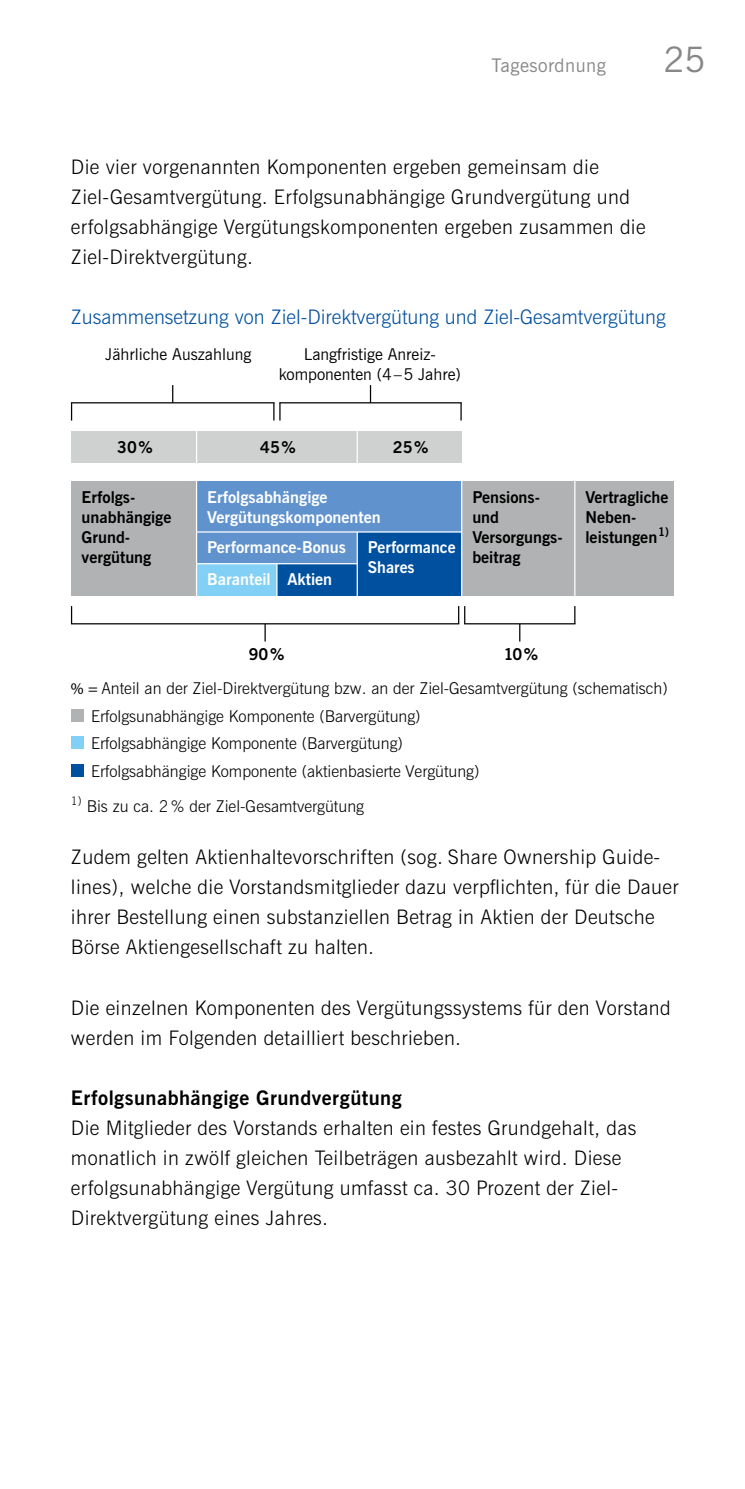
<style>
.page{position:relative;width:745px;height:1489px;background:#fff}
.page>*{position:absolute;margin:0;border:0;box-sizing:border-box;transform-origin:0 0}
.t1{font:35px "News Gothic BT";color:#868786}
.t2{font:300 20px/30px "News Gothic BT";letter-spacing:.02em;color:#000}
.t3{font:300 20px "News Gothic BT";color:#0050a0}
.t4{font:700 20px "News Gothic BT";letter-spacing:.025em;color:#000}
.t5{font:18.75px "News Gothic BT";letter-spacing:.025em;color:#868786}
.t6{font:300 16.25px/27.5px "News Gothic BT";color:#000}
.t7{font:700 16.25px/20px "News Gothic BT";color:#000}
.t8{font:700 16.25px/20px "News Gothic BT";color:#fff}
.t9{font:16.25px/20px "News Gothic BT";color:#000;text-align:center}
.s1{font-family:"Myriad Pro";font-weight:400}
</style>
<div class="page">
<div style="left:71px;top:708px;width:13px;height:13px;background:#b1b2b3"></div>
<div style="left:71px;top:736px;width:13px;height:13px;background:#82d0f5"></div>
<div style="left:71px;top:763px;width:13px;height:13px;background:#0050a0"></div>
<div style="left:71px;top:431px;width:390px;height:32px;background:#cfd0d0"></div>
<div style="left:71px;top:481px;width:125px;height:114px;background:#b1b2b3"></div>
<div style="left:461px;top:481px;width:113px;height:114px;background:#b1b2b3"></div>
<div style="left:574px;top:481px;width:99px;height:114px;background:#b1b2b3"></div>
<div style="left:196px;top:563px;width:81px;height:32px;background:#82d0f5"></div>
<div style="left:277px;top:563px;width:80px;height:32px;background:#0050a0"></div>
<div style="left:196px;top:481px;width:265px;height:51px;background:#6092cd"></div>
<div style="left:196px;top:532px;width:161px;height:31px;background:#6092cd"></div>
<div style="left:357px;top:532px;width:104px;height:63px;background:#0050a0"></div>
<hr style="left:196px;top:477px;width:1px;height:123px;background:#fff">
<hr style="left:196px;top:425px;width:1px;height:44px;background:#fff">
<hr style="left:356px;top:532px;width:1px;height:69px;background:#fff">
<hr style="left:276px;top:563px;width:1px;height:37px;background:#fff">
<hr style="left:461px;top:477px;width:1px;height:123px;background:#fff">
<hr style="left:356px;top:424px;width:1px;height:44px;background:#fff">
<hr style="left:196px;top:531px;width:265px;height:1px;background:#fff">
<hr style="left:196px;top:563px;width:161px;height:1px;background:#fff">
<hr style="left:574px;top:477px;width:1px;height:123px;background:#fff">
<hr style="left:71px;top:623px;width:388px;height:1px;background:#000">
<hr style="left:464px;top:623px;width:111px;height:1px;background:#000">
<svg style="left:71px;top:606px;width:1px;height:17px"></svg>
<svg style="left:264px;top:623px;width:1px;height:18px"></svg>
<svg style="left:172px;top:385px;width:1px;height:17px"></svg>
<svg style="left:369px;top:385px;width:2px;height:17px"></svg>
<svg style="left:519px;top:623px;width:1px;height:18px"></svg>
<svg style="left:458px;top:606px;width:7px;height:17px"></svg>
<svg style="left:574px;top:606px;width:1px;height:17px"></svg>
<svg style="left:71px;top:403px;width:1px;height:17px"></svg>
<hr style="left:71px;top:402px;width:203px;height:1px;background:#000">
<hr style="left:279px;top:402px;width:182px;height:1px;background:#000">
<svg style="left:273px;top:403px;width:7px;height:17px"></svg>
<svg style="left:460px;top:403px;width:1px;height:17px"></svg>
<p class="t5" style="left:491px;top:54px;width:116px">Tagesordnung</p>
<h1 class="t1" style="left:663px;top:39px;width:43px">25</h1>
<p class="t2" style="left:71px;top:152px;width:576px">Die vier vorgenannten Komponenten ergeben gemeinsam die Ziel-Gesamtvergütung. Erfolgsunabhängige Grundvergütung und erfolgsabhängige Vergütungskomponenten ergeben zusammen die Ziel-Direktvergütung.</p>
<p class="t3" style="left:71px;top:304px;width:596px">Zusammensetzung von Ziel-Direktvergütung und Ziel-Gesamtvergütung</p>
<p class="t9" style="left:105px;top:344px;width:147px">Jährliche Auszahlung</p>
<p class="t9" style="left:279px;top:344px;width:183px">Langfristige Anreiz&shy;komponenten (4–5 Jahre)</p>
<p class="t7" style="left:117px;top:437px;width:37px">30%</p>
<p class="t7" style="left:260px;top:437px;width:37px">45%</p>
<p class="t7" style="left:392px;top:437px;width:37px">25%</p>
<p class="t7" style="left:81px;top:486px;width:91px">Erfolgs&shy;unabhängige<br>Grund&shy;vergütung</p>
<p class="t8" style="left:207px;top:486px;width:175px">Erfolgsabhängige<br>Vergütungskomponenten</p>
<p class="t7" style="left:472px;top:486px;width:92px">Pensions&shy;und<br>Versorgungs&shy;beitrag</p>
<p class="t7" style="left:585px;top:486px;width:85px">Vertragliche<br>Neben&shy;leistungen<sup>1)</sup></p>
<p class="t8" style="left:207px;top:531px;width:140px;line-height:31.8px">Performance-Bonus<br>Baranteil Aktien</p>
<p class="t8" style="left:367px;top:537px;width:89px">Performance<br>Shares</p>
<p class="t7" style="left:248px;top:644px;width:37px">90%</p>
<p class="t7" style="left:503px;top:644px;width:36px">10%</p>
<p class="t6" style="left:71px;top:674px;width:598px"><span class="s1">% =</span> Anteil an der Ziel-Direktvergütung bzw. an der Ziel-Gesamtvergütung (schematisch)</p>
<p class="t6" style="left:91px;top:702px;width:331px">Erfolgsunabhängige Komponente (Barvergütung)</p>
<p class="t6" style="left:91px;top:729px;width:389px">Erfolgsabhängige Komponente (Barvergütung)<br>Erfolgsabhängige Komponente (aktienbasierte Vergütung)</p>
<p class="t6" style="left:71px;top:792px;width:294px"><sup>1)</sup> Bis zu ca. 2% der Ziel-Gesamtvergütung</p>
<p class="t2" style="left:71px;top:842px;width:609px">Zudem gelten Aktienhaltevorschriften (sog. Share Ownership Guide&shy;lines), welche die Vorstandsmitglieder dazu verpflichten, für die Dauer ihrer Bestellung einen substanziellen Betrag in Aktien der Deutsche Börse Aktiengesellschaft zu halten.</p>
<p class="t2" style="left:71px;top:992px;width:601px">Die einzelnen Komponenten des Vergütungssystems für den Vorstand werden im Folgenden detailliert beschrieben.</p>
<p class="t4" style="left:71px;top:1085px;width:332px">Erfolgsunabhängige Grundvergütung</p>
<p class="t2" style="left:71px;top:1112px;width:566px">Die Mitglieder des Vorstands erhalten ein festes Grundgehalt, das monatlich in zwölf gleichen Teilbeträgen ausbezahlt wird. Diese erfolgsunabhängige Vergütung umfasst ca. 30 Prozent der Ziel-Direktvergütung eines Jahres.</p>
</div>
